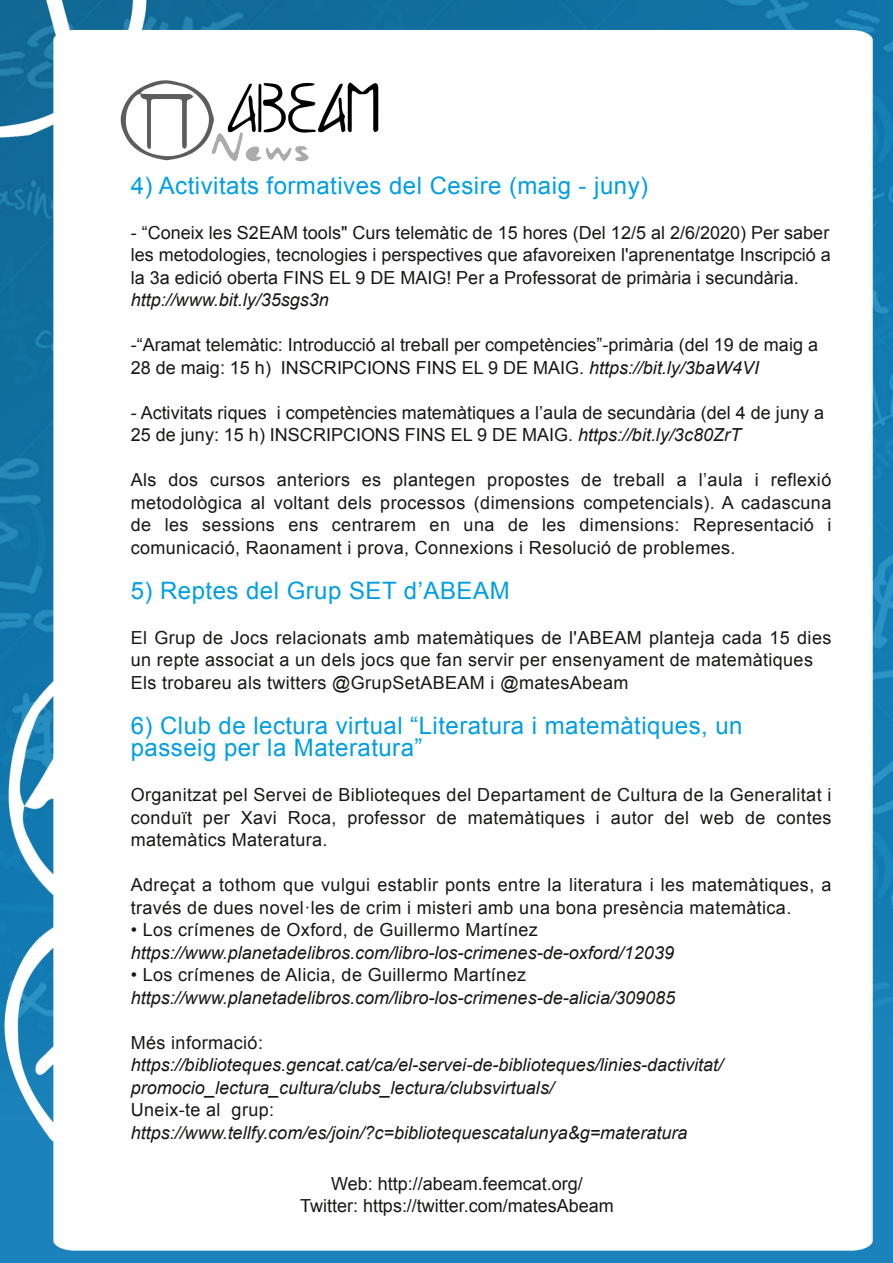
<style>
.page{position:relative;width:893px;height:1263px;background:#fff}
.page>*{position:absolute;margin:0;border:0;box-sizing:border-box;transform-origin:0 0}
.t1{font:24px/22.5px "Arial";letter-spacing:.02em;color:#009ee3}
.t2{font:18px/22.5px "Arial";letter-spacing:.02em;color:#181715;text-align:justify}
.t3{font:italic 18px/22.5px "Arial";color:#181715}
.t4{font:18px/22.5px "Arial";color:#181715}
.s1{font-style:italic}
</style>
<div class="page">
<img style="left:0;top:0;width:893px;height:1263px">
<img style="left:116px;top:77px;width:267px;height:90px">
<h1 class="t1" style="left:131px;top:174px;width:519px">4) Activitats formatives del Cesire (maig - juny)</h1>
<p class="t2" style="left:131px;top:221px;width:702px">- “Coneix les S2EAM tools" Curs telemàtic de 15 hores (Del 12/5 al 2/6/2020) Per saber les metodologies, tecnologies i perspectives que afavoreixen l'aprenentatge Inscripció a la 3a edició oberta FINS EL 9 DE MAIG! Per a Professorat de primària i secundària.</p>
<p class="t3" style="left:131px;top:288px;width:200px">http://www.bit.ly/35sgs3n</p>
<p class="t4" style="left:131px;top:333px;width:689px">-“Aramat telemàtic: Introducció al treball per competències”-primària (del 19 de maig a<br>28 de maig: 15 h) INSCRIPCIONS FINS EL 9 DE MAIG. <span class="s1">https://bit.ly/3baW4VI</span></p>
<p class="t4" style="left:131px;top:401px;width:695px">- Activitats riques i competències matemàtiques a l’aula de secundària (del 4 de juny a<br>25 de juny: 15 h) INSCRIPCIONS FINS EL 9 DE MAIG. <span class="s1">https://bit.ly/3c80ZrT</span></p>
<p class="t2" style="left:131px;top:468px;width:702px">Als dos cursos anteriors es plantegen propostes de treball a l’aula i reflexió metodològica al voltant dels processos (dimensions competencials). A cadascuna de les sessions ens centrarem en una de les dimensions: Representació i comunicació, Raonament i prova, Connexions i Resolució de problemes.</p>
<h1 class="t1" style="left:131px;top:579px;width:380px">5) Reptes del Grup SET d’ABEAM</h1>
<p class="t2" style="left:131px;top:626px;width:702px;text-align:left">El Grup de Jocs relacionats amb matemàtiques de l'ABEAM planteja cada 15 dies un repte associat a un dels jocs que fan servir per ensenyament de matemàtiques<br>Els trobareu als twitters @GrupSetABEAM i @matesAbeam</p>
<h1 class="t1" style="left:131px;top:714px;width:613px">6) Club de lectura virtual “Literatura i matemàtiques, un passeig per la Materatura”</h1>
<p class="t2" style="left:131px;top:783px;width:702px">Organitzat pel Servei de Biblioteques del Departament de Cultura de la Generalitat i conduït per Xavi Roca, professor de matemàtiques i autor del web de contes matemàtics Materatura.</p>
<p class="t2" style="left:131px;top:873px;width:702px">Adreçat a tothom que vulgui establir ponts entre la literatura i les matemàtiques, a través de dues novel·les de crim i misteri amb una bona presència matemàtica.</p>
<p class="t2" style="left:131px;top:918px;width:409px">• Los crímenes de Oxford, de Guillermo Martínez</p>
<p class="t3" style="left:131px;top:941px;width:545px">https://www.planetadelibros.com/libro-los-crimenes-de-oxford/12039</p>
<p class="t2" style="left:131px;top:963px;width:397px">• Los crímenes de Alicia, de Guillermo Martínez</p>
<p class="t3" style="left:131px;top:986px;width:546px">https://www.planetadelibros.com/libro-los-crimenes-de-alicia/309085</p>
<p class="t2" style="left:131px;top:1031px;width:134px">Més informació:</p>
<p class="t3" style="left:131px;top:1053px;width:594px">https://biblioteques.gencat.cat/ca/el-servei-de-biblioteques/linies-dactivitat/ promocio_lectura_cultura/clubs_lectura/clubsvirtuals/</p>
<p class="t2" style="left:131px;top:1098px;width:145px">Uneix-te al grup:</p>
<p class="t3" style="left:131px;top:1121px;width:558px">https://www.tellfy.com/es/join/?c=bibliotequescatalunya&amp;g=materatura</p>
<p class="t4" style="left:300px;top:1172px;width:315px;text-align:center">Web: http://abeam.feemcat.org/<br>Twitter: https://twitter.com/matesAbeam</p>
</div>
